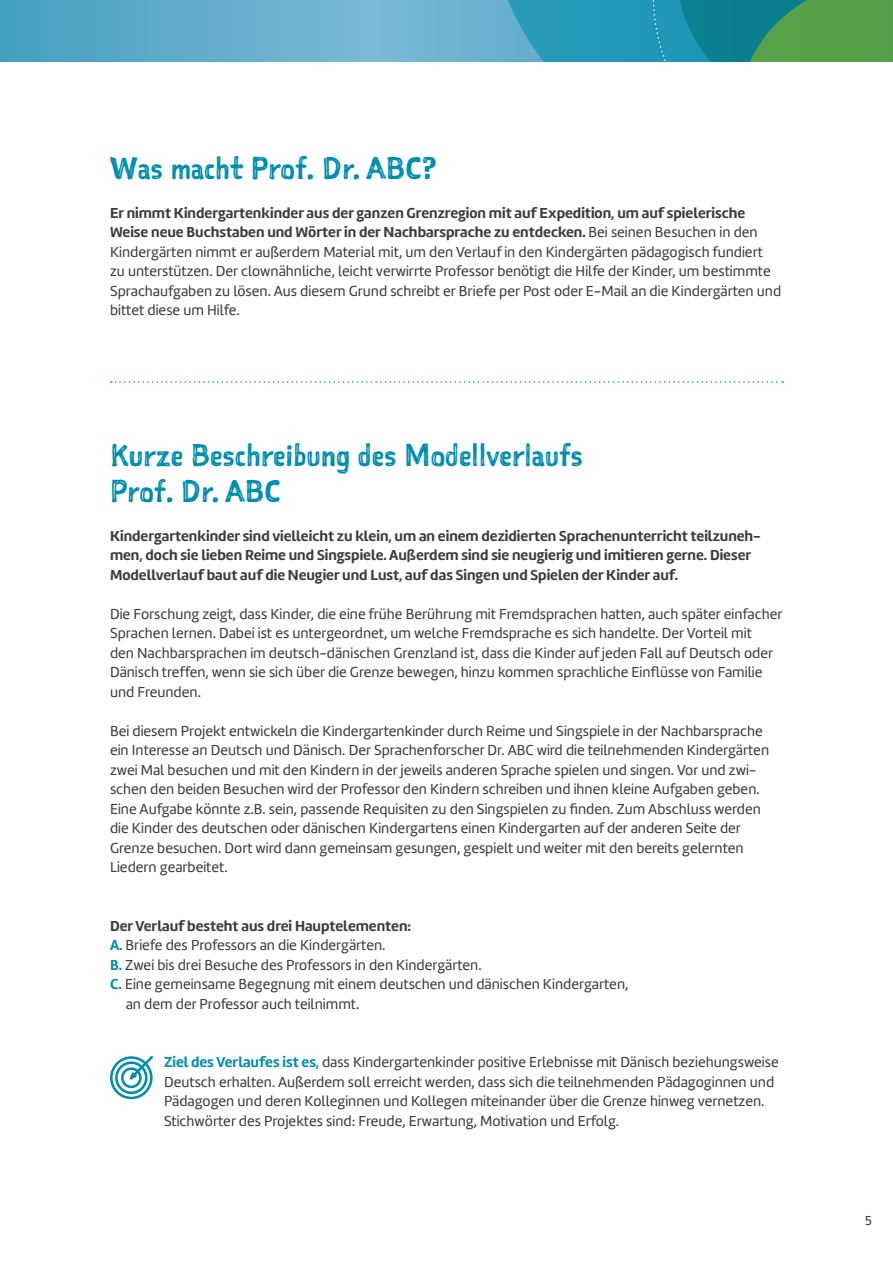
<style>
.page{position:relative;width:893px;height:1263px;background:#fff}
.page>*{position:absolute;margin:0;border:0;box-sizing:border-box;transform-origin:0 0}
.t1{font:30px/36px "Sketchnote Square";color:#008eaf}
.t2{font:15px/19.5px "Marine";color:#3c3c3b}
.t3{font:700 15px/19.5px "Marine";color:#3c3c3b}
.t4{font:13.5px "Marine";color:#3c3c3b}
.s1{font-weight:700}
.s2{font-weight:700;color:#008eaf}
</style>
<div class="page">
<svg style="left:0;top:0;width:487px;height:61px;background:#63aecb"></svg>
<svg style="left:487px;top:0;width:406px;height:61px;background:#349891"></svg>
<svg style="left:110px;top:1056px;width:43px;height:43px"></svg>
<svg style="left:111px;top:381px;width:672px;height:2px"></svg>
<h1 class="t1" style="left:110px;top:149px;width:328px">Was macht Prof. Dr. ABC?</h1>
<p class="t2" style="left:110px;top:203px;width:673px"><span class="s1">Er nimmt Kindergartenkinder aus der ganzen Grenzregion mit auf Expedition, um auf spielerische Weise neue Buchstaben und Wörter in der Nachbarsprache zu entdecken.</span> Bei seinen Besuchen in den Kindergärten nimmt er außerdem Material mit, um den Verlauf in den Kindergärten pädagogisch fundiert zu unterstützen. Der clownähnliche, leicht verwirrte Professor benötigt die Hilfe der Kinder, um bestimmte Sprachaufgaben zu lösen. Aus diesem Grund schreibt er Briefe per Post oder E-Mail an die Kindergärten und bittet diese um Hilfe.</p>
<h1 class="t1" style="left:110px;top:436px;width:474px">Kurze Beschreibung des Modellverlaufs<br>Prof. Dr. ABC</h1>
<p class="t3" style="left:110px;top:526px;width:652px">Kindergartenkinder sind vielleicht zu klein, um an einem dezidierten Sprachenunterricht teilzuneh&shy;men, doch sie lieben Reime und Singspiele. Außerdem sind sie neugierig und imitieren gerne. Dieser<br>Modellverlauf baut auf die Neugier und Lust, auf das Singen und Spielen der Kinder auf.</p>
<p class="t2" style="left:110px;top:604px;width:674px">Die Forschung zeigt, dass Kinder, die eine frühe Berührung mit Fremdsprachen hatten, auch später einfacher Sprachen lernen. Dabei ist es untergeordnet, um welche Fremdsprache es sich handelte. Der Vorteil mit<br>den Nachbarsprachen im deutsch-dänischen Grenzland ist, dass die Kinder auf jeden Fall auf Deutsch oder Dänisch treffen, wenn sie sich über die Grenze bewegen, hinzu kommen sprachliche Einflüsse von Familie und Freunden.</p>
<p class="t2" style="left:110px;top:721px;width:661px">Bei diesem Projekt entwickeln die Kindergartenkinder durch Reime und Singspiele in der Nachbarsprache ein Interesse an Deutsch und Dänisch. Der Sprachenforscher Dr. ABC wird die teilnehmenden Kindergärten zwei Mal besuchen und mit den Kindern in der jeweils anderen Sprache spielen und singen. Vor und zwi&shy;schen den beiden Besuchen wird der Professor den Kindern schreiben und ihnen kleine Aufgaben geben.<br>Eine Aufgabe könnte z.B. sein, passende Requisiten zu den Singspielen zu finden. Zum Abschluss werden die Kinder des deutschen oder dänischen Kindergartens einen Kindergarten auf der anderen Seite der Grenze besuchen. Dort wird dann gemeinsam gesungen, gespielt und weiter mit den bereits gelernten Liedern gearbeitet.</p>
<p class="t3" style="left:110px;top:916px;width:303px">Der Verlauf besteht aus drei Hauptelementen:</p>
<p class="t2" style="left:110px;top:935px;width:277px"><span class="s2">A.</span> Briefe des Professors an die Kindergärten.</p>
<p class="t2" style="left:110px;top:955px;width:373px"><span class="s2">B.</span> Zwei bis drei Besuche des Professors in den Kindergärten.</p>
<p class="t2" style="left:110px;top:974px;width:520px"><span class="s2">C.</span> Eine gemeinsame Begegnung mit einem deutschen und dänischen Kindergarten,</p>
<p class="t2" style="left:126px;top:994px;width:235px">an dem der Professor auch teilnimmt.</p>
<p class="t2" style="left:164px;top:1052px;width:616px"><span class="s2">Ziel des Verlaufes ist es,</span> dass Kindergartenkinder positive Erlebnisse mit Dänisch beziehungsweise Deutsch erhalten. Außerdem soll erreicht werden, dass sich die teilnehmenden Pädagoginnen und Pädagogen und deren Kolleginnen und Kollegen miteinander über die Grenze hinweg vernetzen.<br>Stichwörter des Projektes sind: Freude, Erwartung, Motivation und Erfolg.</p>
<p class="t4" style="left:865px;top:1212px;width:8px">5</p>
</div>
